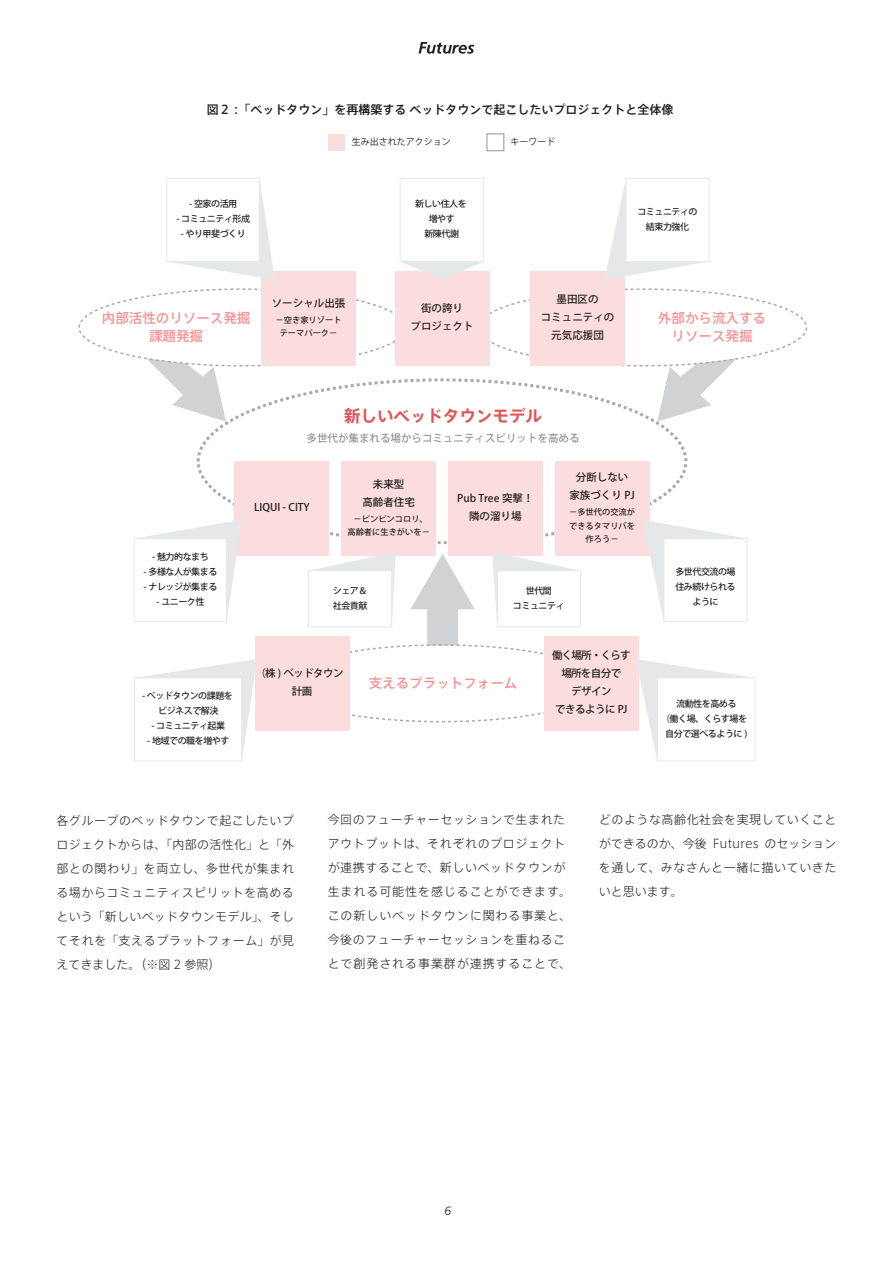
<style>
.page{position:relative;width:893px;height:1263px;background:#fff}
.page>*{position:absolute;margin:0;border:0;box-sizing:border-box;transform-origin:0 0}
.t1{font:700 16.5px "Axis Std";color:#de585b}
.t2{font:500 13.5px/18px "Axis Std";color:#f5979a;text-align:center}
.t3{font:300 12px/24px "Axis Std";letter-spacing:.05em;color:#231f20;text-align:justify}
.t4{font:500 12px "Axis Std";color:#231f20}
.t5{font:italic 300 12px "Frutiger LT Std";color:#231f20}
.t6{font:500 10.5px/18px "Koz Go Pr 6 N";color:#231f20;text-align:center}
.t7{font:500 10.5px/18px "Koz Go Pr 6 N";letter-spacing:-.05em;color:#231f20;text-align:center}
.t8{font:500 10.5px "Koz Go Pr 6 N";color:#939598}
.t9{font:500 9px/15px "Koz Go Pr 6 N";letter-spacing:-.05em;color:#231f20;text-align:center}
.t10{font:9px "Koz Go Pr 6 N";color:#231f20}
.t11{font:500 8.25px/13.5px "Koz Go Pr 6 N";color:#231f20;text-align:center}
</style>
<div class="page">
<svg style="left:419px;top:42px;width:55px;height:12px"></svg>
<svg style="left:411px;top:554px;width:64px;height:91px"></svg>
<svg style="left:146px;top:358px;width:80px;height:64px"></svg>
<svg style="left:657px;top:358px;width:80px;height:64px"></svg>
<div style="left:281px;top:644px;width:322px;height:78px;border:2px dashed #a8a9ad;border-radius:50%"></div>
<div style="left:328px;top:134px;width:17px;height:17px;background:#fcdddd"></div>
<div style="left:487px;top:134px;width:17px;height:17px;border:1px solid #939598"></div>
<div style="left:261px;top:271px;width:95px;height:95px;background:#fcdddd"></div>
<div style="left:530px;top:271px;width:95px;height:95px;background:#fcdddd"></div>
<div style="left:395px;top:271px;width:94px;height:95px;background:#fcdddd"></div>
<div style="left:235px;top:461px;width:94px;height:95px;background:#fcdddd"></div>
<div style="left:255px;top:636px;width:95px;height:95px;background:#fcdddd"></div>
<div style="left:544px;top:636px;width:95px;height:95px;background:#fcdddd"></div>
<div style="left:341px;top:461px;width:95px;height:95px;background:#fcdddd"></div>
<div style="left:448px;top:461px;width:95px;height:95px;background:#fcdddd"></div>
<div style="left:555px;top:461px;width:94px;height:95px;background:#fcdddd"></div>
<svg style="left:171px;top:184px;width:104px;height:96px"></svg>
<div style="left:166px;top:178px;width:94px;height:84px;background:#fff;border:1px solid #e6e7e9"></div>
<svg style="left:140px;top:520px;width:102px;height:97px"></svg>
<div style="left:134px;top:538px;width:93px;height:84px;background:#fff;border:1px solid #e6e7e9"></div>
<svg style="left:143px;top:659px;width:114px;height:100px"></svg>
<div style="left:134px;top:677px;width:108px;height:84px;background:#fff;border:1px solid #e6e7e9"></div>
<svg style="left:314px;top:552px;width:82px;height:64px"></svg>
<div style="left:308px;top:570px;width:84px;height:57px;background:#fff;border:1px solid #e6e7e9"></div>
<svg style="left:402px;top:262px;width:80px;height:18px"></svg>
<div style="left:400px;top:178px;width:84px;height:84px;background:#fff;border:1px solid #e6e7e9"></div>
<svg style="left:605px;top:178px;width:100px;height:102px"></svg>
<div style="left:626px;top:178px;width:83px;height:84px;background:#fff;border:1px solid #e6e7e9"></div>
<svg style="left:643px;top:520px;width:98px;height:102px"></svg>
<div style="left:664px;top:538px;width:83px;height:84px;background:#fff;border:1px solid #e6e7e9"></div>
<svg style="left:636px;top:659px;width:111px;height:99px"></svg>
<div style="left:657px;top:677px;width:98px;height:84px;background:#fff;border:1px solid #e6e7e9"></div>
<svg style="left:492px;top:552px;width:83px;height:67px"></svg>
<div style="left:497px;top:570px;width:84px;height:57px;background:#fff;border:1px solid #e6e7e9"></div>
<p class="t4" style="left:207px;top:100px;width:468px">図２ :「ベッドタウン」を再構築する ベッドタウンで起こしたいプロジェクトと全体像</p>
<p class="t9" style="left:189px;top:197px;width:50px">- 空家の活用</p>
<p class="t9" style="left:176px;top:212px;width:75px">- コミュニティ形成</p>
<p class="t9" style="left:181px;top:227px;width:67px">- やり甲斐づくり</p>
<p class="t2" style="left:102px;top:308px;width:150px">内部活性のリソース発掘課題発掘</p>
<p class="t10" style="left:352px;top:137px;width:100px">生み出されたアクション</p>
<p class="t10" style="left:510px;top:137px;width:46px">キーワード</p>
<p class="t6" style="left:272px;top:294px;width:75px">ソーシャル出張</p>
<p class="t11" style="left:276px;top:313px;width:67px">－空き家リゾートテーマパーク－</p>
<p class="t9" style="left:415px;top:197px;width:53px">新しい住人を増やす<br>新陳代謝</p>
<p class="t9" style="left:637px;top:204px;width:62px">コミュニティの結束力強化</p>
<p class="t6" style="left:411px;top:299px;width:64px">街の誇り<br>プロジェクト</p>
<p class="t6" style="left:541px;top:290px;width:75px">墨田区の<br>コミュニティの元気応援団</p>
<p class="t2" style="left:658px;top:308px;width:109px">外部から流入するリソース発掘</p>
<h1 class="t1" style="left:344px;top:403px;width:199px">新しいベッドタウンモデル</h1>
<p class="t8" style="left:307px;top:432px;width:274px">多世代が集まれる場からコミュニティスピリットを高める</p>
<p class="t9" style="left:152px;top:549px;width:58px">- 魅力的なまち</p>
<p class="t9" style="left:144px;top:564px;width:75px">- 多様な人が集まる</p>
<p class="t9" style="left:144px;top:579px;width:75px">- ナレッジが集まる</p>
<p class="t9" style="left:156px;top:594px;width:50px">- ユニーク性</p>
<p class="t9" style="left:142px;top:689px;width:92px">- ベッドタウンの課題をビジネスで解決</p>
<p class="t9" style="left:151px;top:719px;width:75px">- コミュニティ起業</p>
<p class="t9" style="left:147px;top:734px;width:84px">- 地域での職を増やす</p>
<p class="t6" style="left:254px;top:499px;width:57px">LIQUI - CITY</p>
<p class="t6" style="left:362px;top:475px;width:54px">未来型<br>高齢者住宅</p>
<p class="t11" style="left:347px;top:512px;width:84px">－ピンピンコロリ、高齢者に生きがいを－</p>
<p class="t9" style="left:333px;top:583px;width:36px;text-align:left">シェア＆社会貢献</p>
<p class="t6" style="left:457px;top:490px;width:78px">Pub Tree 突撃！隣の溜り場</p>
<p class="t6" style="left:569px;top:469px;width:67px">分断しない家族づくり PJ</p>
<p class="t11" style="left:569px;top:506px;width:67px">－多世代の交流ができるタマリバを作ろう－</p>
<p class="t9" style="left:513px;top:583px;width:53px">世代間<br>コミュニティ</p>
<p class="t7" style="left:255px;top:664px;width:90px">（株 ) ベッドタウン計画</p>
<p class="t2" style="left:369px;top:673px;width:150px">支えるプラットフォーム</p>
<p class="t7" style="left:552px;top:646px;width:80px">働く場所・くらす場所を自分で<br>デザイン<br>できるように PJ</p>
<p class="t9" style="left:675px;top:564px;width:62px">多世代交流の場住み続けられるように</p>
<p class="t9" style="left:661px;top:696px;width:88px">流動性を高める<br>（働く場、くらす場を自分で選べるように )</p>
<p class="t3" style="left:56px;top:807px;width:239px">各グループのベッドタウンで起こしたいプロジェクトからは、「内部の活性化」と「外部との関わり」を両立し、多世代が集まれる場からコミュニティスピリットを高めるという「新しいベッドタウンモデル」、そしてそれを「支えるプラットフォーム」が見えてきました。（※図 2 参照）</p>
<p class="t3" style="left:328px;top:807px;width:245px;text-align:left">今回のフューチャーセッションで生まれたアウトプットは、それぞれのプロジェクトが連携することで、新しいベッドタウンが生まれる可能性を感じることができます。この新しいベッドタウンに関わる事業と、今後のフューチャーセッションを重ねることで創発される事業群が連携することで、</p>
<p class="t3" style="left:599px;top:807px;width:239px">どのような高齢化社会を実現していくことができるのか、今後 Futures のセッションを通して、みなさんと一緒に描いていきたいと思います。</p>
<p class="t5" style="left:445px;top:1204px;width:8px">6</p>
</div>
